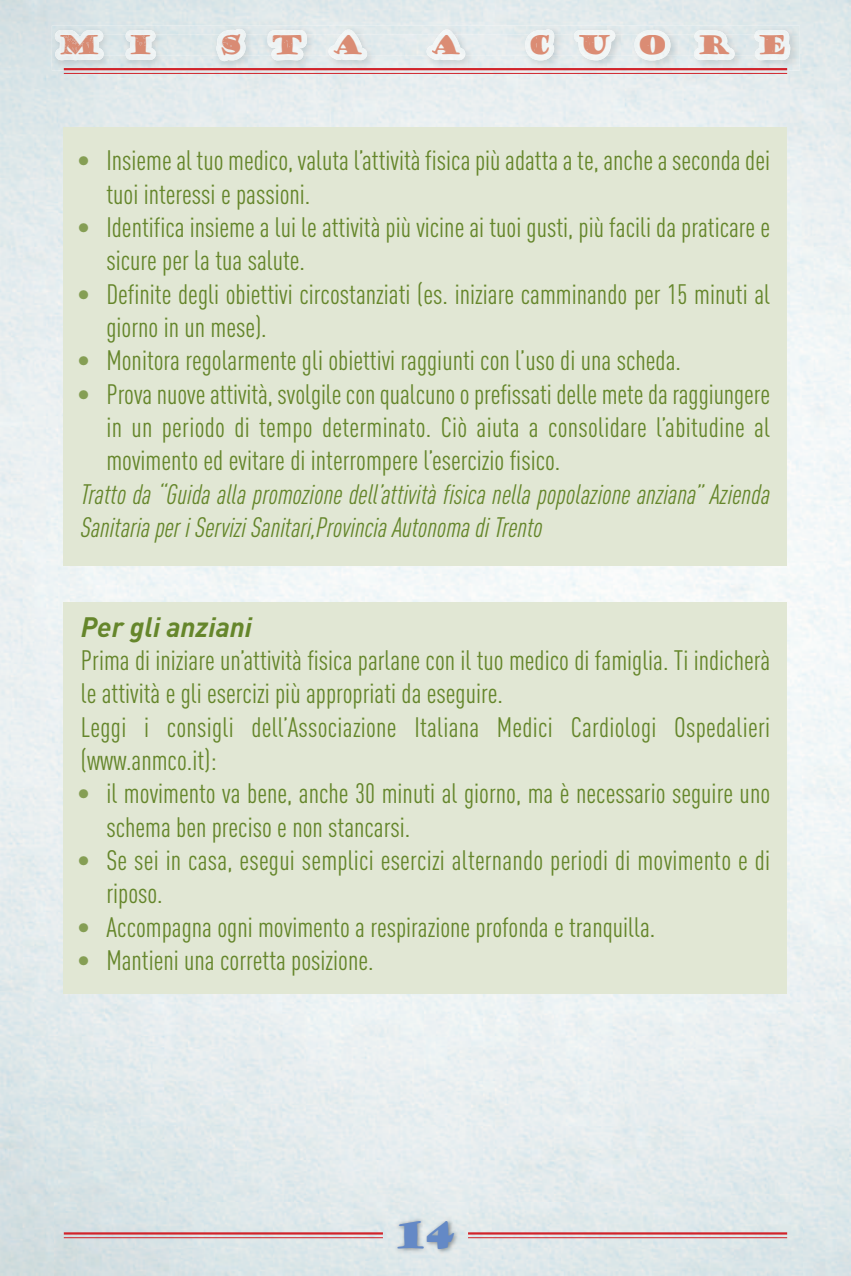
<style>
.page{position:relative;width:851px;height:1276px;background:#fff}
.page>*{position:absolute;margin:0;border:0;box-sizing:border-box;transform-origin:0 0}
.t1{font:36px "Goudy Stout";color:#6489c6}
.t2{font:condensed 27.6px/33.3px "DIN Pro";color:#65862b}
.t3{font:italic condensed 27.6px/33.3px "DIN Pro";letter-spacing:.005em;color:#65862b}
.t4{font:italic 700 27.6px "DIN Pro";color:#65862b}
.t5{font:25.5px "Goudy Stout";letter-spacing:1.09em;color:#db8c74}
.t6{font:25.5px "Goudy Stout";color:#da8c74}
.t7{font:25.5px "Goudy Stout";color:#d98b73}
.s1{color:#d88b73}
.s2{color:#d98b74}
.s3{color:#da8c74}
.s4{font-weight:700;font-stretch:normal;color:#859e54}
</style>
<div class="page">
<img style="left:94px;top:60px;width:695px;height:1px">
<img style="left:57px;top:29px;width:732px;height:31px">
<img style="left:351px;top:34px;width:408px;height:22px">
<img style="left:60px;top:34px;width:291px;height:22px">
<div style="left:64px;top:602px;width:723px;height:392px;background:#e1e7d4"></div>
<div style="left:64px;top:128px;width:723px;height:438px;background:#e1e7d4"></div>
<img style="left:55px;top:1202px;width:747px;height:74px">
<hr style="left:64px;top:1232px;width:319px;height:2px;background:#d1232a">
<hr style="left:64px;top:1237px;width:319px;height:1px;background:#d1232a">
<hr style="left:64px;top:68px;width:723px;height:2px;background:#d1232a">
<hr style="left:64px;top:73px;width:723px;height:1px;background:#d1232a">
<hr style="left:468px;top:1232px;width:319px;height:2px;background:#d1232a">
<hr style="left:468px;top:1237px;width:319px;height:1px;background:#d1232a">
<p class="t7" style="left:58px;top:28px;width:97px">M <span class="s1">I</span></p>
<p class="t6" style="left:219px;top:28px;width:147px"><span class="s2">S</span>TA</p>
<p class="t5" style="left:429px;top:28px;width:34px">A</p>
<p class="t5" style="left:527px;top:28px;width:262px">CUO<span class="s3">RE</span></p>
<p class="t2" style="left:106px;top:147px;width:665px;text-indent:-30px"><span class="s4">•</span> Insieme al tuo medico, valuta l’attività fisica più adatta a te, anche a seconda dei tuoi interessi e passioni.</p>
<p class="t2" style="left:106px;top:213px;width:665px;text-indent:-30px"><span class="s4">•</span> Identifica insieme a lui le attività più vicine ai tuoi gusti, più facili da praticare e sicure per la tua salute.</p>
<p class="t2" style="left:106px;top:280px;width:665px;text-indent:-30px"><span class="s4">•</span> Definite degli obiettivi circostanziati (es. iniziare camminando per 15 minuti al giorno in un mese).</p>
<p class="t2" style="left:77px;top:346px;width:605px"><span class="s4">•</span> Monitora regolarmente gli obiettivi raggiunti con l’uso di una scheda.</p>
<p class="t2" style="left:106px;top:380px;width:665px;text-align:justify;text-indent:-30px"><span class="s4">•</span> Prova nuove attività, svolgile con qualcuno o prefissati delle mete da raggiungere in un periodo di tempo determinato. Ciò aiuta a consolidare l’abitudine al movimento ed evitare di interrompere l’esercizio fisico.</p>
<p class="t3" style="left:81px;top:480px;width:690px">Tratto da “Guida alla promozione dell’attività fisica nella popolazione anziana” Azienda<br>Sanitaria per i Servizi Sanitari,Provincia Autonoma di Trento</p>
<p class="t4" style="left:81px;top:617px;width:173px">Per gli anziani</p>
<p class="t2" style="left:81px;top:646px;width:690px">Prima di iniziare un’attività fisica parlane con il tuo medico di famiglia. Ti indicherà le attività e gli esercizi più appropriati da eseguire.<br>Leggi i consigli dell’Associazione Italiana Medici Cardiologi Ospedalieri (www.anmco.it):</p>
<p class="t2" style="left:106px;top:779px;width:665px;text-indent:-30px"><span class="s4">•</span> il movimento va bene, anche 30 minuti al giorno, ma è necessario seguire uno schema ben preciso e non stancarsi.</p>
<p class="t2" style="left:106px;top:846px;width:665px;text-indent:-30px"><span class="s4">•</span> Se sei in casa, esegui semplici esercizi alternando periodi di movimento e di riposo.</p>
<p class="t2" style="left:77px;top:913px;width:580px"><span class="s4">•</span> Accompagna ogni movimento a respirazione profonda e tranquilla.</p>
<p class="t2" style="left:77px;top:946px;width:298px"><span class="s4">•</span> Mantieni una corretta posizione.</p>
<h1 class="t1" style="left:396px;top:1210px;width:61px">14</h1>
</div>
